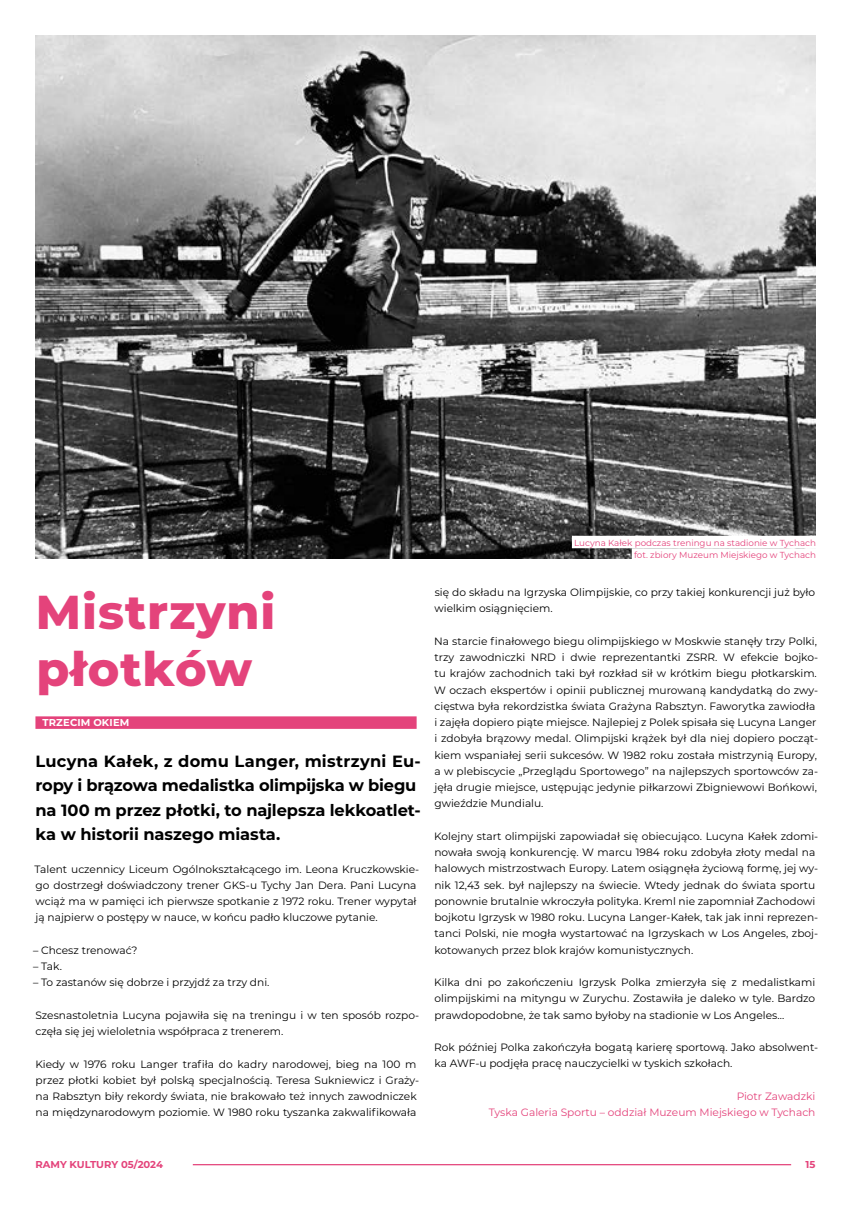
<style>
.page{position:relative;width:851px;height:1205px;background:#fff}
.page>*{position:absolute;margin:0;border:0;box-sizing:border-box;transform-origin:0 0}
.t1{font:800 47.5px/56.9px "Montserrat";letter-spacing:.02em;color:#e4437b}
.t2{font:700 16.25px/24.4px "Montserrat";letter-spacing:-.005em;color:#000}
.t3{font:10.62px/16.2px "Montserrat";color:#000}
.t4{font:10.62px/16.2px "Montserrat";color:#e4437b;text-align:right}
.t5{font:700 10px "Montserrat";color:#e4437b}
.t6{font:700 10px "Montserrat";letter-spacing:.015em;color:#fff}
.t7{font:8.75px/12.5px "Montserrat";color:#e4437b;text-align:right}
</style>
<div class="page">
<hr style="left:193px;top:1164px;width:598px;height:1px;background:#e4437b">
<img style="left:35px;top:35px;width:780px;height:523px">
<div style="left:35px;top:716px;width:381px;height:13px;background:#e4437b"></div>
<div style="left:572px;top:536px;width:244px;height:12px;background:#fff"></div>
<div style="left:631px;top:548px;width:184px;height:13px;background:#fff"></div>
<h1 class="t1" style="left:36px;top:581px;width:241px">Mistrzyni płotków</h1>
<p class="t6" style="left:42px;top:715px;width:89px">TRZECIM OKIEM</p>
<h2 class="t2" style="left:35px;top:748px;width:387px">Lucyna Kałek, z domu Langer, mistrzyni Eu&shy;ropy i brązowa medalistka olimpijska w biegu na 100 m przez płotki, to najlepsza lekkoatlet&shy;ka w historii naszego miasta.</h2>
<p class="t3" style="left:34px;top:860px;width:386px">Talent uczennicy Liceum Ogólnokształcącego im. Leona Kruczkowskie&shy;go dostrzegł doświadczony trener GKS-u Tychy Jan Dera. Pani Lucyna wciąż ma w pamięci ich pierwsze spotkanie z 1972 roku. Trener wypytał ją najpierw o postępy w nauce, w końcu padło kluczowe pytanie.</p>
<p class="t3" style="left:33px;top:941px;width:106px">– Chcesz trenować?</p>
<p class="t3" style="left:33px;top:958px;width:30px">– Tak.</p>
<p class="t3" style="left:33px;top:974px;width:238px">– To zastanów się dobrze i przyjdź za trzy dni.</p>
<p class="t3" style="left:35px;top:1006px;width:385px">Szesnastoletnia Lucyna pojawiła się na treningu i w ten sposób rozpo&shy;częła się jej wieloletnia współpraca z trenerem.</p>
<p class="t3" style="left:35px;top:1055px;width:385px">Kiedy w 1976 roku Langer trafiła do kadry narodowej, bieg na 100 m przez płotki kobiet był polską specjalnością. Teresa Sukniewicz i Graży&shy;na Rabsztyn biły rekordy świata, nie brakowało też innych zawodniczek na międzynarodowym poziomie. W 1980 roku tyszanka zakwalifikowała</p>
<p class="t7" style="left:574px;top:536px;width:243px">Lucyna Kałek podczas treningu na stadionie w Tychach fot. zbiory Muzeum Miejskiego w Tychach</p>
<p class="t3" style="left:434px;top:584px;width:382px">się do składu na Igrzyska Olimpijskie, co przy takiej konkurencji już było wielkim osiągnięciem.</p>
<p class="t3" style="left:434px;top:633px;width:385px">Na starcie finałowego biegu olimpijskiego w Moskwie stanęły trzy Polki, trzy zawodniczki NRD i dwie reprezentantki ZSRR. W efekcie bojko&shy;tu krajów zachodnich taki był rozkład sił w krótkim biegu płotkarskim.<br>W oczach ekspertów i opinii publicznej murowaną kandydatką do zwy&shy;cięstwa była rekordzistka świata Grażyna Rabsztyn. Faworytka zawiodła i zajęła dopiero piąte miejsce. Najlepiej z Polek spisała się Lucyna Langer i zdobyła brązowy medal. Olimpijski krążek był dla niej dopiero począt&shy;kiem wspaniałej serii sukcesów. W 1982 roku została mistrzynią Europy, a w plebiscycie „Przeglądu Sportowego” na najlepszych sportowców za&shy;jęła drugie miejsce, ustępując jedynie piłkarzowi Zbigniewowi Bońkowi, gwieździe Mundialu.</p>
<p class="t3" style="left:434px;top:827px;width:385px">Kolejny start olimpijski zapowiadał się obiecująco. Lucyna Kałek zdomi&shy;nowała swoją konkurencję. W marcu 1984 roku zdobyła złoty medal na halowych mistrzostwach Europy. Latem osiągnęła życiową formę, jej wy&shy;nik 12,43 sek. był najlepszy na świecie. Wtedy jednak do świata sportu ponownie brutalnie wkroczyła polityka. Kreml nie zapomniał Zachodowi bojkotu Igrzysk w 1980 roku. Lucyna Langer-Kałek, tak jak inni reprezen&shy;tanci Polski, nie mogła wystartować na Igrzyskach w Los Angeles, zboj&shy;kotowanych przez blok krajów komunistycznych.</p>
<p class="t3" style="left:434px;top:974px;width:382px;text-align:justify">Kilka dni po zakończeniu Igrzysk Polka zmierzyła się z medalistkami olimpijskimi na mityngu w Zurychu. Zostawiła je daleko w tyle. Bardzo prawdopodobne, że tak samo byłoby na stadionie w Los Angeles…</p>
<p class="t3" style="left:434px;top:1039px;width:385px">Rok później Polka zakończyła bogatą karierę sportową. Jako absolwent&shy;ka AWF-u podjęła pracę nauczycielki w tyskich szkołach.</p>
<p class="t4" style="left:489px;top:1087px;width:328px">Piotr Zawadzki<br>Tyska Galeria Sportu – oddział Muzeum Miejskiego w Tychach</p>
<p class="t5" style="left:35px;top:1157px;width:129px">RAMY KULTURY 05/2024</p>
<p class="t5" style="left:805px;top:1157px;width:11px">15</p>
</div>
